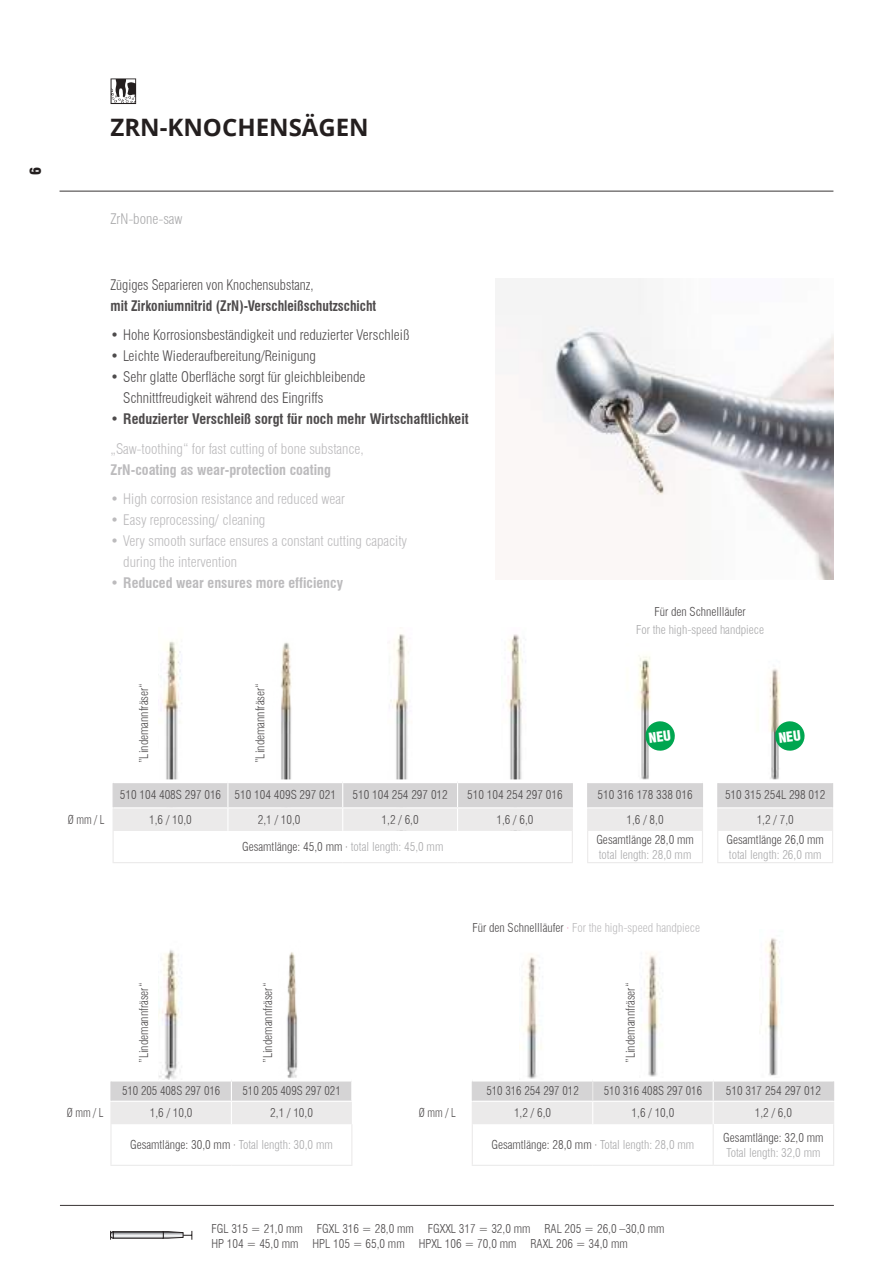
<style>
.page{position:relative;width:893px;height:1263px;background:#fff}
.page>*{position:absolute;margin:0;border:0;box-sizing:border-box;transform-origin:0 0}
.t1{font:700 24px "Open Sans";color:#241f1f}
.t2{font:900 condensed 15px "Swiss 721 BT";color:#241f1f}
.t3{font:300 condensed 14.25px/21px "Swiss 721 BT";color:#4e4b4c}
.t4{font:300 condensed 14.25px/21px "Swiss 721 BT";color:#bcbbbd}
.t5{font:700 condensed 14.25px/29.5px "Swiss 721 BT";color:#4e4b4c}
.t6{font:700 condensed 14.25px "Swiss 721 BT";color:#bcbbbd}
.t7{font:700 condensed 14.25px "Swiss 721 BT";color:#4e4b4c;scale:.95 1}
.t8{font:300 condensed 14.25px "Swiss 721 BT";color:#4e4b4c;scale:.95 1}
.t9{font:300 condensed 14.25px "Swiss 721 BT";color:#aaaaac}
.t10{font:300 condensed 12px/15px "Swiss 721 BT";color:#4e4b4c}
.t11{font:300 condensed 12px "Swiss 721 BT";color:#aaaaac}
.t12{font:300 condensed 12px "Swiss 721 BT";color:#bcbbbd}
.t13{font:300 condensed 12px "Swiss 721 BT";color:#4e4b4c;scale:.91 1}
.s1{font-weight:300}
.s2{font-weight:300;color:#bcbbbd}
.s3{color:#aaaaac}
.s4{color:#4e4b4c}
.s5{color:#f460a2}
</style>
<div class="page">
<hr style="left:60px;top:1205px;width:774px;height:1px;background:#393535">
<hr style="left:60px;top:191px;width:773px;height:1px;background:#393535">
<img style="left:769px;top:669px;width:12px;height:110px">
<img style="left:637px;top:656px;width:14px;height:123px">
<img style="left:162px;top:641px;width:20px;height:138px">
<img style="left:280px;top:642px;width:12px;height:137px">
<img style="left:390px;top:634px;width:19px;height:145px">
<img style="left:506px;top:634px;width:20px;height:145px">
<hr style="left:572px;top:831px;width:1px;height:31px;background:#ebeaea">
<hr style="left:587px;top:831px;width:1px;height:31px;background:#ebeaea">
<hr style="left:702px;top:831px;width:1px;height:31px;background:#ebeaea">
<hr style="left:717px;top:831px;width:1px;height:31px;background:#ebeaea">
<hr style="left:832px;top:831px;width:1px;height:31px;background:#ebeaea">
<hr style="left:113px;top:831px;width:1px;height:31px;background:#ebeaea">
<hr style="left:113px;top:862px;width:115px;height:1px;background:#ebeaea">
<hr style="left:228px;top:862px;width:115px;height:1px;background:#ebeaea">
<hr style="left:343px;top:862px;width:115px;height:1px;background:#ebeaea">
<hr style="left:458px;top:862px;width:115px;height:1px;background:#ebeaea">
<hr style="left:587px;top:862px;width:116px;height:1px;background:#ebeaea">
<hr style="left:717px;top:862px;width:116px;height:1px;background:#ebeaea">
<svg style="left:113px;top:782px;width:720px;height:49px"></svg>
<svg style="left:111px;top:78px;width:25px;height:26px"></svg>
<hr style="left:472px;top:1124px;width:1px;height:41px;background:#ebeaea">
<hr style="left:713px;top:1124px;width:1px;height:41px;background:#ebeaea">
<hr style="left:833px;top:1124px;width:1px;height:41px;background:#ebeaea">
<hr style="left:472px;top:1165px;width:121px;height:1px;background:#ebeaea">
<hr style="left:593px;top:1165px;width:120px;height:1px;background:#ebeaea">
<hr style="left:713px;top:1165px;width:121px;height:1px;background:#ebeaea">
<hr style="left:110px;top:1124px;width:2px;height:41px;background:#ebeaea">
<hr style="left:351px;top:1124px;width:1px;height:41px;background:#ebeaea">
<hr style="left:110px;top:1165px;width:121px;height:1px;background:#ebeaea">
<hr style="left:231px;top:1165px;width:121px;height:1px;background:#ebeaea">
<hr style="left:110px;top:1102px;width:2px;height:22px;background:#ebeaea">
<hr style="left:110px;top:1081px;width:2px;height:20px;background:#d5d4d5">
<svg style="left:111px;top:1080px;width:723px;height:44px"></svg>
<img style="left:158px;top:950px;width:23px;height:129px">
<img style="left:287px;top:952px;width:11px;height:126px">
<img style="left:640px;top:953px;width:23px;height:124px">
<img style="left:519px;top:957px;width:24px;height:122px">
<img style="left:765px;top:938px;width:17px;height:138px">
<svg style="left:163px;top:1231px;width:30px;height:9px"></svg>
<svg style="left:115px;top:1233px;width:46px;height:3px"></svg>
<div style="left:113px;top:1231px;width:50px;height:7px;border:1px solid #241f1f"></div>
<svg style="left:110px;top:1231px;width:4px;height:9px"></svg>
<img style="left:495px;top:279px;width:338px;height:301px">
<svg style="left:645px;top:720px;width:30px;height:31px"></svg>
<svg style="left:774px;top:720px;width:31px;height:31px"></svg>
<p class="t2" style="left:27px;top:175px;width:10px;rotate:-90deg">6</p>
<h1 class="t1" style="left:111px;top:111px;width:260px">ZRN-KNOCHENSÄGEN</h1>
<p class="t9" style="left:111px;top:210px;width:74px">ZrN-bone-saw</p>
<p class="t8" style="left:111px;top:276px;width:215px">Zügiges Separieren von Knochensubstanz,</p>
<p class="t7" style="left:111px;top:297px;width:281px">mit Zirkoniumnitrid (ZrN)-Verschleißschutzschicht</p>
<p class="t3" style="left:111px;top:324px;width:300px">• Hohe Korrosionsbeständigkeit und reduzierter Verschleiß</p>
<p class="t3" style="left:111px;top:345px;width:207px">• Leichte Wiederaufbereitung/Reinigung</p>
<p class="t3" style="left:123px;top:366px;width:244px;text-indent:-13px">• Sehr glatte Oberfläche sorgt für gleichbleibende<br>Schnittfreudigkeit während des Eingriffs</p>
<p class="t5" style="left:111px;top:404px;width:360px"><span class="s1">•</span> Reduzierter Verschleiß sorgt für noch mehr Wirtschaftlichkeit <span class="s2">„Saw-toothing“ for fast cutting of bone substance,</span></p>
<p class="t6" style="left:111px;top:461px;width:222px">ZrN-coating as wear-protection coating</p>
<p class="t4" style="left:111px;top:488px;width:236px">• High corrosion resistance and reduced wear</p>
<p class="t4" style="left:111px;top:509px;width:156px">• Easy reprocessing/ cleaning</p>
<p class="t4" style="left:123px;top:530px;width:285px;text-indent:-13px">• Very smooth surface ensures a constant cutting capacity during the intervention</p>
<p class="t6" style="left:111px;top:574px;width:234px"><span class="s1">•</span> Reduced wear ensures more efficiency</p>
<p class="t10" style="left:136px;top:763px;width:82px;rotate:-90deg">”Lindemannfräser“</p>
<p class="t10" style="left:253px;top:763px;width:82px;rotate:-90deg">”Lindemannfräser“</p>
<p class="t10" style="left:654px;top:604px;width:93px">Für den Schnellläufer</p>
<p class="t11" style="left:636px;top:622px;width:129px">For the high-speed handpiece</p>
<p class="t10" style="left:120px;top:787px;width:218px">510 104 408S 297 016 510 104 409S 297 021</p>
<p class="t10" style="left:352px;top:787px;width:97px">510 104 254 297 012</p>
<p class="t10" style="left:467px;top:787px;width:97px">510 104 254 297 016</p>
<p class="t10" style="left:597px;top:787px;width:97px">510 316 178 338 016</p>
<p class="t10" style="left:725px;top:787px;width:102px">510 315 254L 298 012</p>
<p class="t13" style="left:68px;top:812px;width:42px">Ø mm / L</p>
<p class="t10" style="left:149px;top:812px;width:44px">1,6 / 10,0</p>
<p class="t10" style="left:258px;top:812px;width:44px">2,1 / 10,0</p>
<p class="t10" style="left:382px;top:812px;width:39px">1,2 / 6,0</p>
<p class="t10" style="left:496px;top:812px;width:39px">1,6 / 6,0</p>
<p class="t10" style="left:627px;top:812px;width:39px">1,6 / 8,0</p>
<p class="t10" style="left:757px;top:812px;width:39px">1,2 / 7,0</p>
<p class="t10" style="left:242px;top:839px;width:203px">Gesamtlänge: 45,0 mm · <span class="s3">total length: 45,0 mm</span></p>
<p class="t10" style="left:596px;top:832px;width:99px">Gesamtlänge 28,0 mm</p>
<p class="t11" style="left:599px;top:847px;width:94px">total length: 28,0 mm</p>
<p class="t10" style="left:726px;top:832px;width:99px">Gesamtlänge 26,0 mm</p>
<p class="t11" style="left:729px;top:847px;width:94px">total length: 26,0 mm</p>
<p class="t12" style="left:472px;top:921px;width:229px"><span class="s4">Für den Schnellläufer</span> <span class="s5">·</span> For the high-speed handpiece</p>
<p class="t10" style="left:136px;top:1063px;width:82px;rotate:-90deg">”Lindemannfräser“</p>
<p class="t10" style="left:260px;top:1063px;width:82px;rotate:-90deg">”Lindemannfräser“</p>
<p class="t10" style="left:623px;top:1063px;width:82px;rotate:-90deg">”Lindemannfräser“</p>
<p class="t10" style="left:122px;top:1083px;width:100px">510 205 408S 297 016</p>
<p class="t10" style="left:242px;top:1083px;width:100px">510 205 409S 297 021</p>
<p class="t10" style="left:486px;top:1083px;width:94px">510 316 254 297 012</p>
<p class="t10" style="left:604px;top:1083px;width:100px">510 316 408S 297 016</p>
<p class="t10" style="left:726px;top:1083px;width:97px">510 317 254 297 012</p>
<p class="t13" style="left:67px;top:1106px;width:42px">Ø mm / L</p>
<p class="t10" style="left:150px;top:1105px;width:44px">1,6 / 10,0</p>
<p class="t10" style="left:270px;top:1105px;width:44px">2,1 / 10,0</p>
<p class="t13" style="left:419px;top:1106px;width:42px">Ø mm / L</p>
<p class="t10" style="left:514px;top:1105px;width:39px">1,2 / 6,0</p>
<p class="t10" style="left:632px;top:1105px;width:44px">1,6 / 10,0</p>
<p class="t10" style="left:755px;top:1105px;width:39px">1,2 / 6,0</p>
<p class="t10" style="left:130px;top:1137px;width:204px">Gesamtlänge: 30,0 mm · <span class="s3">Total length: 30,0 mm</span></p>
<p class="t10" style="left:491px;top:1137px;width:204px">Gesamtlänge: 28,0 mm · <span class="s3">Total length: 28,0 mm</span></p>
<p class="t10" style="left:723px;top:1130px;width:102px">Gesamtlänge: 32,0 mm</p>
<p class="t11" style="left:726px;top:1145px;width:96px">Total length: 32,0 mm</p>
<p class="t10" style="left:211px;top:1221px;width:455px">FGL 315 = 21,0 mm FGXL 316 = 28,0 mm FGXXL 317 = 32,0 mm RAL 205 = 26,0 –30,0 mm<br>HP 104 = 45,0 mm HPL 105 = 65,0 mm HPXL 106 = 70,0 mm RAXL 206 = 34,0 mm</p>
</div>
